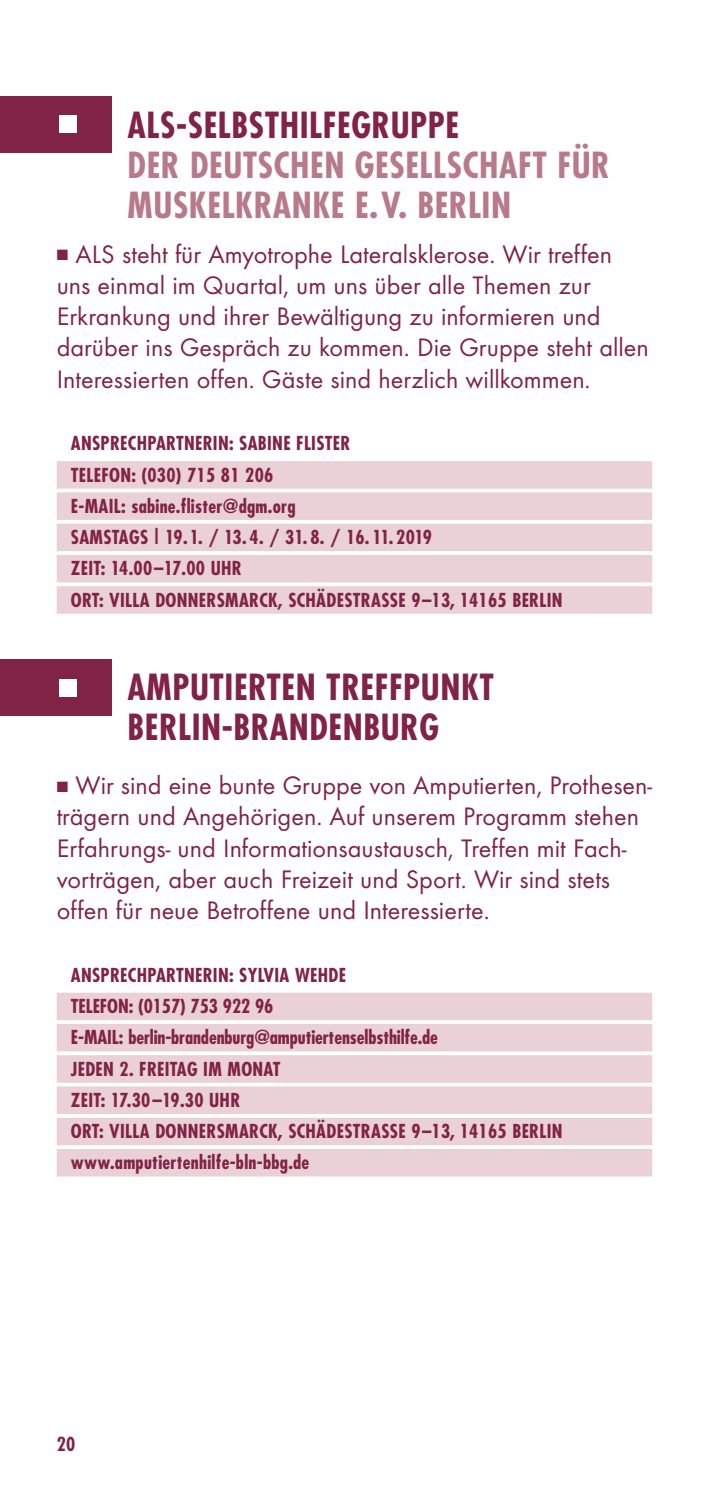
<style>
.page{position:relative;width:709px;height:1489px;background:#fff}
.page>*{position:absolute;margin:0;border:0;box-sizing:border-box;transform-origin:0 0}
.t1{font:700 condensed 35px/40px "Futura";letter-spacing:.015em;color:#812345}
.t2{font:700 condensed 35px/40px "Futura";letter-spacing:.015em;color:#b87a8a}
.t3{font:26.25px/31.2px "Futura T";color:#812345}
.t4{font:700 condensed 18.75px/31.2px "Futura";letter-spacing:.015em;color:#812345}
.s1{font-size:20px}
</style>
<div class="page">
<hr style="left:708px;top:96px;width:1px;height:56px;background:#812345">
<div style="left:57px;top:461px;width:595px;height:27px;background:#ead1d7"></div>
<div style="left:57px;top:492px;width:595px;height:28px;background:#ead1d7"></div>
<div style="left:57px;top:523px;width:595px;height:28px;background:#ead1d7"></div>
<div style="left:57px;top:555px;width:595px;height:27px;background:#ead1d7"></div>
<div style="left:57px;top:586px;width:595px;height:27px;background:#ead1d7"></div>
<div style="left:57px;top:992px;width:595px;height:28px;background:#ead1d7"></div>
<div style="left:57px;top:1023px;width:595px;height:28px;background:#ead1d7"></div>
<div style="left:57px;top:1055px;width:595px;height:27px;background:#ead1d7"></div>
<div style="left:57px;top:1086px;width:595px;height:27px;background:#ead1d7"></div>
<div style="left:57px;top:1117px;width:595px;height:28px;background:#ead1d7"></div>
<div style="left:57px;top:1148px;width:595px;height:28px;background:#ead1d7"></div>
<div style="left:0;top:659px;width:112px;height:57px;background:#812345"></div>
<div style="left:59px;top:679px;width:18px;height:17px;background:#fff"></div>
<div style="left:0;top:96px;width:112px;height:56px;background:#812345"></div>
<div style="left:59px;top:115px;width:18px;height:18px;background:#fff"></div>
<hr style="left:708px;top:534px;width:1px;height:56px;background:#812345">
<hr style="left:708px;top:971px;width:1px;height:57px;background:#812345">
<h1 class="t1" style="left:128px;top:104px;width:333px">ALS-SELBSTHILFEGRUPPE</h1>
<h1 class="t2" style="left:128px;top:144px;width:484px">DER DEUTSCHEN GESELLSCHAFT FÜR<br>MUSKELKRANKE E.V. BERLIN</h1>
<p class="t3" style="left:57px;top:238px;width:593px">■ ALS steht für Amyotrophe Lateralsklerose. Wir treffen uns einmal im Quartal, um uns über alle Themen zur Erkrankung und ihrer Bewältigung zu informieren und darüber ins Gespräch zu kommen. Die Gruppe steht allen Interessierten offen. Gäste sind herzlich willkommen.</p>
<p class="t4" style="left:71px;top:427px;width:493px">ANSPRECHPARTNERIN: SABINE FLISTER<br>TELEFON: (030) 715 81 206<br>E-MAIL: sabine.flister@dgm.org<br>SAMSTAGS <span class="s1">|</span> 19.1. / 13. 4. / 31. 8. / 16. 11. 2019<br>ZEIT: 14.00–17.00 UHR<br>ORT: VILLA DONNERSMARCK, SCHÄDESTRASSE 9–13, 14165 BERLIN</p>
<h1 class="t1" style="left:128px;top:667px;width:368px">AMPUTIERTEN TREFFPUNKT<br>BERLIN-BRANDENBURG</h1>
<p class="t3" style="left:57px;top:769px;width:597px">■ Wir sind eine bunte Gruppe von Amputierten, Prothesen&shy;trägern und Angehörigen. Auf unserem Programm stehen Erfahrungs- und Informationsaustausch, Treffen mit Fach&shy;vorträgen, aber auch Freizeit und Sport. Wir sind stets offen für neue Betroffene und Interessierte.</p>
<p class="t4" style="left:71px;top:959px;width:493px">ANSPRECHPARTNERIN: SYLVIA WEHDE<br>TELEFON: (0157) 753 922 96<br>E-MAIL: berlin-brandenburg@amputiertenselbsthilfe.de<br>JEDEN 2. FREITAG IM MONAT<br>ZEIT: 17.30–19.30 UHR<br>ORT: VILLA DONNERSMARCK, SCHÄDESTRASSE 9–13, 14165 BERLIN www.amputiertenhilfe-bln-bbg.de</p>
<p class="t4" style="left:57px;top:1427px;width:20px">20</p>
</div>
